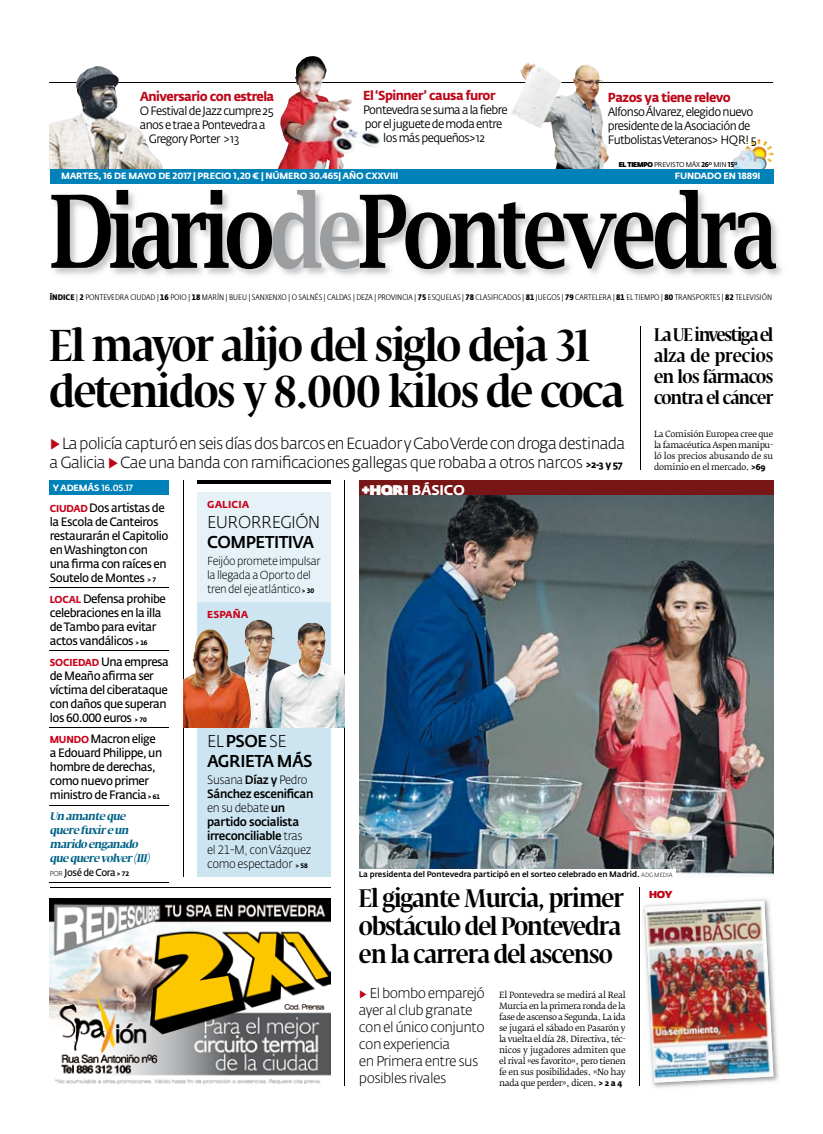
<style>
.page{position:relative;width:823px;height:1134px;background:#fff}
.page>*{position:absolute;margin:0;border:0;box-sizing:border-box;transform-origin:0 0}
.t1{font:600 101px "Lucida Bright";letter-spacing:-.06em;color:#000;scale:.8 1}
.t2{font:600 condensed 44px/46px "Fedra Serif Display";letter-spacing:-.025em;color:#000;scale:1.1 1}
.t3{font:600 condensed 25px/28px "Fedra Serif Display";letter-spacing:-.03em;color:#000;scale:1.1 1}
.t4{font:600 condensed 18px/21px "Fedra Serif Display";letter-spacing:-.035em;color:#000;text-align:justify;scale:1.1 1}
.t5{font:500 17px/20px "Fedra Sans Alt Std";letter-spacing:-.03em;color:#000;scale:.95 1}
.t6{font:300 17px "Fedra Sans Alt Std";letter-spacing:-.035em;color:#000;scale:.95 1}
.t7{font:300 16px/19px "Fedra Sans Alt Std";letter-spacing:-.045em;color:#000}
.t8{font:300 14px/17px "Fedra Sans Alt Std";letter-spacing:-.04em;color:#000}
.t9{font:700 14px "Fedra Sans Alt Std";letter-spacing:-.02em;color:#fff}
.t10{font:700 13px "Fedra Sans Alt Std";letter-spacing:-.04em;color:#bc0719;scale:.95 1}
.t11{font:600 12px/14px "Fedra Sans Alt Std";letter-spacing:-.04em;color:#000;scale:.95 1}
.t12{font:12px/14px "Fedra Sans Alt Std";letter-spacing:-.05em;color:#000;text-align:center;scale:.95 1}
.t13{font:500 12px/14px "Fedra Sans Alt Std";letter-spacing:-.03em;color:#000;scale:.95 1}
.t14{font:300 11.5px/14px "Fedra Sans Alt Std";letter-spacing:-.035em;color:#000;scale:.95 1}
.t15{font:italic 700 11px/14px "Fedra Serif Display";color:#006387;scale:.95 1}
.t16{font:600 10px "Fedra Sans Alt Std";letter-spacing:-.04em;color:#000;scale:.95 1}
.t17{font:700 10px "Fedra Sans Alt Std";letter-spacing:.01em;color:#c90019}
.t18{font:800 10px "Fe Sa Dis";color:#c00418}
.t19{font:700 9px "Fedra Sans Alt Std";letter-spacing:-.02em;color:#fff}
.t20{font:500 9px "Fedra Sans Alt Std";color:#fff}
.t21{font:8.5px/11px "Fedra Serif B Std";letter-spacing:-.035em;color:#000;text-align:justify}
.t22{font:300 8px "Fedra Sans Cond Alt Std";letter-spacing:.005em;color:#000;scale:1.15 1}
.t23{font:500 8px "Fedra Sans Alt Std";letter-spacing:-.01em;color:#000}
.t24{font:7px "Fedra Sans Alt Std";letter-spacing:-.02em;color:#000;scale:.95 1}
.s1{font-family:"Fe Sa Dis";font-weight:800}
.s2{font-weight:700}
.s3{color:#9c9d9f}
.s4{color:#bc0719}
.s5{font-weight:700;font-size:10px}
.s6{font-family:"Fedra Sans Alt Std";font-weight:700}
.s7{font-weight:700;font-size:10px;color:#c90019}
.s8{font-weight:700;font-size:6.5px}
.s9{font-weight:300;font-size:7px}
.s10{font-family:"Fe Sa Dis";font-weight:900}
.s11{font-weight:300}
.s12{font-weight:300;font-size:6px}
.s13{font-size:12px;color:#bc0719}
</style>
<div class="page">
<hr style="left:50px;top:82px;width:722px;height:1px;background:#000">
<img style="left:281px;top:56px;width:99px;height:91px">
<img style="left:511px;top:62px;width:65px;height:94px">
<img style="left:50px;top:68px;width:113px;height:101px">
<img style="left:54px;top:192px;width:728px;height:84px">
<img style="left:731px;top:139px;width:41px;height:30px">
<div style="left:50px;top:169px;width:722px;height:15px;background:#0081b8"></div>
<img style="left:359px;top:495px;width:413px;height:380px">
<div style="left:359px;top:869px;width:316px;height:9px;background:#fff"></div>
<div style="left:197px;top:602px;width:133px;height:275px;background:#cde5f1"></div>
<hr style="left:639px;top:327px;width:1px;height:143px;background:#000">
<hr style="left:50px;top:888px;width:280px;height:1px;background:#000">
<hr style="left:344px;top:481px;width:1px;height:605px;background:#000">
<div style="left:50px;top:480px;width:119px;height:15px;background:#0081b8"></div>
<hr style="left:50px;top:588px;width:119px;height:1px;background:#000">
<hr style="left:50px;top:651px;width:119px;height:1px;background:#000">
<hr style="left:50px;top:728px;width:119px;height:1px;background:#000">
<hr style="left:50px;top:805px;width:119px;height:1px;background:#000">
<hr style="left:50px;top:882px;width:119px;height:1px;background:#000">
<div style="left:197px;top:492px;width:133px;height:110px;background:#e6f2f8"></div>
<hr style="left:197px;top:481px;width:133px;height:3px;background:#000">
<hr style="left:183px;top:481px;width:1px;height:396px;background:#000">
<img style="left:183px;top:629px;width:60px;height:98px">
<img style="left:269px;top:624px;width:75px;height:104px">
<hr style="left:639px;top:888px;width:1px;height:198px;background:#000">
<img style="left:643px;top:898px;width:136px;height:190px">
<img style="left:644px;top:901px;width:129px;height:182px">
<div style="left:359px;top:481px;width:413px;height:14px;background:#781517"></div>
<img style="left:50px;top:899px;width:280px;height:185px">
<p class="t10" style="left:140px;top:88px;width:143px">Aniversario con estrela</p>
<p class="t12" style="left:140px;top:103px;width:142px">O Festival de Jazz cumpre 25</p>
<p class="t12" style="left:140px;top:117px;width:134px">anos e trae a Pontevedra a</p>
<p class="t12" style="left:149px;top:131px;width:97px">Gregory Porter &gt;13</p>
<p class="t10" style="left:363px;top:87px;width:141px">El ‘Spinner’ causa furor</p>
<p class="t12" style="left:363px;top:103px;width:153px">Pontevedra se suma a la fiebre por el juguete de moda entre los más pequeños&gt;12</p>
<p class="t10" style="left:607px;top:89px;width:131px">Pazos ya tiene relevo</p>
<p class="t12" style="left:607px;top:105px;width:158px;text-align:left">Alfonso Álvarez, elegido nuevo presidente de la Asociación de<br>Futbolistas Veteranos&gt; HQR! 5</p>
<p class="t24" style="left:618px;top:160px;width:126px"><span class="s1">EL TIEMPO</span> PREVISTO MÁX <span class="s2">26</span><sup>O</sup> MIN <span class="s2">15</span><sup>O</sup></p>
<p class="t19" style="left:61px;top:171px;width:339px">MARTES, 16 DE MAYO DE 2017 | PRECIO 1,20 € | NÚMERO 30.465| AÑO CXXVIII</p>
<p class="t19" style="left:674px;top:171px;width:87px">FUNDADO EN 1889I</p>
<h1 class="t1" style="left:50px;top:174px;width:910px">Diario<span class="s3">de</span>Pontevedra</h1>
<p class="t22" style="left:50px;top:292px;width:629px"><span class="s2">ÍNDICE</span> | <span class="s2">2</span> PONTEVEDRA CIUDAD | <span class="s2">16</span> POIO | <span class="s2">18</span> MARÍN | BUEU | SANXENXO | O SALNÉS | CALDAS | DEZA | PROVINCIA | <span class="s2">75</span> ESQUELAS | <span class="s2">78</span> CLASIFICADOS | <span class="s2">81</span> JUEGOS | <span class="s2">79</span> CARTELERA | <span class="s2">81</span> EL TIEMPO | <span class="s2">80</span> TRANSPORTES | <span class="s2">82</span> TELEVISIÓN</p>
<h2 class="t2" style="left:50px;top:328px;width:523px">El mayor alijo del siglo deja 31 detenidos y 8.000 kilos de coca</h2>
<h3 class="t7" style="left:50px;top:434px;width:577px"><span class="s4">▶</span> La policía capturó en seis días dos barcos en Ecuador y Cabo Verde con droga destinada a Galicia <span class="s4">▶</span> Cae una banda con ramificaciones gallegas que robaba a otros narcos <span class="s5">&gt;2-3 y 57</span></h3>
<h3 class="t4" style="left:653px;top:326px;width:110px">La UE investiga el alza de precios en los fármacos contra el cáncer</h3>
<p class="t21" style="left:653px;top:428px;width:121px">La Comisión Europea cree que la famacéutica Aspen manipu&shy;ló los precios abusando de su dominio en el mercado. <span class="s6">&gt;69</span></p>
<p class="t20" style="left:53px;top:482px;width:82px"><span class="s2">Y ADEMÁS</span> 16.05.17</p>
<p class="t11" style="left:50px;top:501px;width:126px"><span class="s7">CIUDAD</span> Dos artistas de la Escola de Canteiros restaurarán el Capitolio en Washington con una firma con raíces en<br>Soutelo de Montes <span class="s8">&gt; 7</span></p>
<p class="t11" style="left:50px;top:592px;width:124px"><span class="s7">LOCAL</span> Defensa prohibe celebraciones en la illa de Tambo para evitar actos vandálicos <span class="s8">&gt; 16</span></p>
<p class="t11" style="left:50px;top:655px;width:127px"><span class="s7">SOCIEDAD</span> Una empresa de Meaño afirma ser víctima del ciberataque con daños que superan los 60.000 euros <span class="s8">&gt; 70</span></p>
<p class="t11" style="left:50px;top:732px;width:120px"><span class="s7">MUNDO</span> Macron elige a Edouard Philippe, un hombre de derechas, como nuevo primer ministro de Francia <span class="s8">&gt; 61</span></p>
<p class="t15" style="left:50px;top:811px;width:110px">Un amanteque querefuxireun marido enganado quequerevolver(III)</p>
<p class="t16" style="left:50px;top:867px;width:85px"><span class="s9">POR</span> José de Cora <span class="s8">&gt; 72</span></p>
<p class="t17" style="left:207px;top:498px;width:44px">GALICIA</p>
<h3 class="t6" style="left:207px;top:511px;width:121px">EURORREGIÓN</h3>
<h3 class="t5" style="left:207px;top:532px;width:114px">COMPETITIVA</h3>
<p class="t14" style="left:207px;top:554px;width:121px">Feijóo promete impulsar la llegada a Oporto del tren del eje atlántico <span class="s8">&gt; 30</span></p>
<p class="t17" style="left:207px;top:608px;width:43px">ESPAÑA</p>
<p class="t9" style="left:361px;top:481px;width:104px"><span class="s10">+HQR!</span> BÁSICO</p>
<h3 class="t5" style="left:207px;top:731px;width:112px"><span class="s11">EL</span> PSOE <span class="s11">SE<br></span>AGRIETA MÁS</h3>
<p class="t13" style="left:207px;top:772px;width:113px"><span class="s11">Susana</span> Díaz y <span class="s11">Pedro<br></span>Sánchez escenifican <span class="s11">en su debate</span> un partido socialista irreconciliable <span class="s11">tras el 21-M, con Vázquez como espectador</span> <span class="s8">&gt; 58</span></p>
<p class="t23" style="left:359px;top:869px;width:315px">La presidenta del Pontevedra participó en el sorteo celebrado en Madrid. <span class="s12">ADG MEDIA</span></p>
<h3 class="t3" style="left:359px;top:887px;width:242px">El gigante Murcia, primer obstáculo del Pontevedra en la carrera del ascenso</h3>
<p class="t21" style="left:499px;top:989px;width:128px">El Pontevedra se medirá al Real Murcia en la primera ronda de la fase de ascenso a Segunda. La ida se jugará el sábado en Pasarón y la vuelta el día 28. Directiva, téc&shy;nicos y jugadores admiten que el rival «es favorito», pero tienen fe en sus posibilidades. «No hay nada que perder», dicen. <span class="s6">&gt; 2 a 4</span></p>
<p class="t8" style="left:359px;top:984px;width:127px"><span class="s13">▶</span> El bombo emparejó ayer al club granate con el único conjunto con experiencia<br>en Primera entre sus posibles rivales</p>
<p class="t18" style="left:648px;top:889px;width:25px">HOY</p>
</div>
